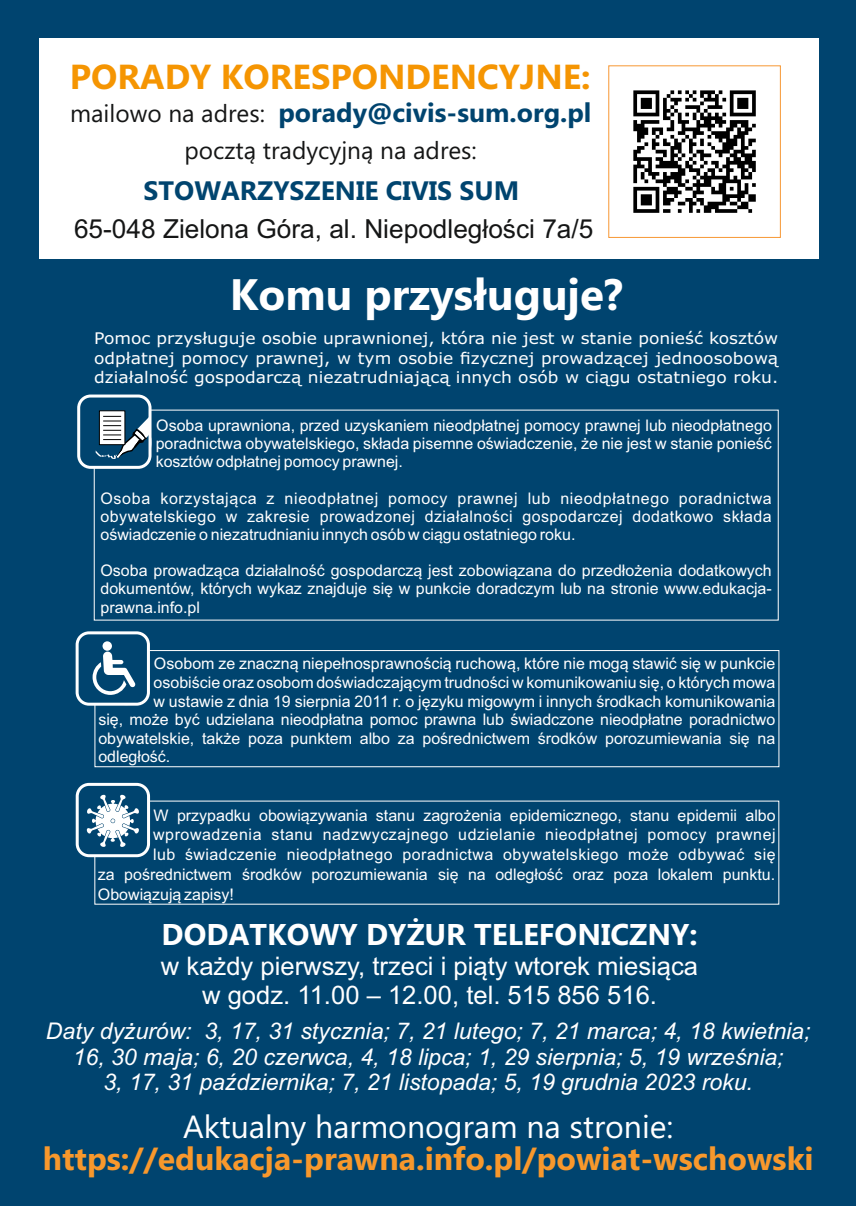
<style>
.page{position:relative;width:856px;height:1206px;background:#fff}
.page>*{position:absolute;margin:0;border:0;box-sizing:border-box;transform-origin:0 0}
.t1{font:700 44px "Ebrima";color:#fff}
.t2{font:700 34.8px "Ebrima";color:#f59502}
.t3{font:700 32px "Ebrima";color:#f8982c}
.t4{font:32px "Ebrima";color:#fff}
.t5{font:700 30px "Ebrima";color:#fff}
.t6{font:700 26.6px "Ebrima";color:#00446f}
.t7{font:26.2px "Arial";color:#151616}
.t8{font:25.6px/28.6px "Arial";color:#fff;text-align:center}
.t9{font:24.4px "Ebrima";color:#151616}
.t10{font:italic 23px/25.6px "Arial";color:#fff;text-align:center}
.t11{font:16px/18.2px "Arial";color:#fff;text-align:justify}
.t12{font:16px/19.6px "Verdana";color:#fff;text-align:justify;scale:1.07 1}
.t13{font:16px "Arial";letter-spacing:.035em;color:#fff}
.t14{font:16px "Arial";letter-spacing:.03em;color:#fff}
.s1{font-weight:400;font-size:24.4px;color:#151616}
</style>
<div class="page">
<div style="left:0;top:0;width:856px;height:1205px;background:#00446f"></div>
<div style="left:77px;top:395px;width:75px;height:74px;background:#00446f;border:3px solid #fff;border-radius:12px"></div>
<svg style="left:96px;top:410px;width:55px;height:49px"></svg>
<div style="left:94px;top:650px;width:685px;height:117px;border:1px solid #fff"></div>
<div style="left:76px;top:631px;width:74px;height:75px;background:#00446f;border:3px solid #fff;border-radius:12px"></div>
<div style="left:103px;top:641px;width:9px;height:10px;background:#fff;border-radius:50%"></div>
<svg style="left:93px;top:651px;width:43px;height:44px"></svg>
<div style="left:76px;top:783px;width:74px;height:74px;background:#00446f;border:3px solid #fff;border-radius:12px"></div>
<svg style="left:86px;top:794px;width:53px;height:53px"></svg>
<div style="left:39px;top:38px;width:780px;height:220px;background:#fff"></div>
<div style="left:609px;top:66px;width:172px;height:172px;border:1px solid #f79733"></div>
<svg style="left:633px;top:90px;width:123px;height:123px"></svg>
<h2 class="t2" style="left:70px;top:63px;width:522px">PORADY KORESPONDENCYJNE:</h2>
<h3 class="t6" style="left:70px;top:102px;width:523px"><span class="s1">mailowo na adres:</span> porady@civis-sum.org.pl</h3>
<h3 class="t9" style="left:184px;top:141px;width:294px">pocztą tradycyjną na adres:</h3>
<h3 class="t6" style="left:144px;top:181px;width:377px">STOWARZYSZENIE CIVIS SUM</h3>
<h3 class="t7" style="left:74px;top:219px;width:521px">65-048 Zielona Góra, al. Niepodległości 7a/5</h3>
<h1 class="t1" style="left:230px;top:278px;width:395px">Komu przysługuje?</h1>
<p class="t12" style="left:94px;top:330px;width:641px">Pomoc przysługuje osobie uprawnionej, która nie jest w stanie ponieść kosztów odpłatnej pomocy prawnej, w tym osobie fizycznej prowadzącej jednoosobową działalność gospodarczą niezatrudniającą innych osób w ciągu ostatniego roku.</p>
<p class="t11" style="left:156px;top:418px;width:618px">Osoba uprawniona, przed uzyskaniem nieodpłatnej pomocy prawnej lub nieodpłatnego poradnictwa obywatelskiego, składa pisemne oświadczenie, że nie jest w stanie ponieść kosztów odpłatnej pomocy prawnej.</p>
<p class="t11" style="left:100px;top:490px;width:673px">Osoba korzystająca z nieodpłatnej pomocy prawnej lub nieodpłatnego poradnictwa obywatelskiego w zakresie prowadzonej działalności gospodarczej dodatkowo składa oświadczenie o niezatrudnianiu innych osób w ciągu ostatniego roku.</p>
<p class="t11" style="left:100px;top:563px;width:673px">Osoba prowadząca działalność gospodarczą jest zobowiązana do przedłożenia dodatkowych dokumentów, których wykaz znajduje się w punkcie doradczym lub na stronie www.edukacja&shy;prawna.info.pl</p>
<p class="t11" style="left:154px;top:656px;width:623px">Osobom ze znaczną niepełnosprawnością ruchową, które nie mogą stawić się w punkcie</p>
<p class="t11" style="left:154px;top:675px;width:623px">osobiście oraz osobom doświadczającym trudności w komunikowaniu się, o których mowa</p>
<p class="t11" style="left:154px;top:693px;width:623px">w ustawie z dnia 19 sierpnia 2011 r. o języku migowym i innych środkach komunikowania</p>
<p class="t11" style="left:98px;top:712px;width:679px">się, może być udzielana nieodpłatna pomoc prawna lub świadczone nieodpłatne poradnictwo</p>
<p class="t11" style="left:98px;top:731px;width:679px">obywatelskie, także poza punktem albo za pośrednictwem środków porozumiewania się na</p>
<p class="t11" style="left:98px;top:749px;width:74px">odległość.</p>
<p class="t11" style="left:153px;top:807px;width:624px">W przypadku obowiązywania stanu zagrożenia epidemicznego, stanu epidemii albo</p>
<p class="t13" style="left:153px;top:829px;width:624px">wprowadzenia stanu nadzwyczajnego udzielanie nieodpłatnej pomocy prawnej</p>
<p class="t14" style="left:153px;top:848px;width:624px">lub świadczenie nieodpłatnego poradnictwa obywatelskiego może odbywać się</p>
<p class="t11" style="left:98px;top:867px;width:679px">za pośrednictwem środków porozumiewania się na odległość oraz poza lokalem punktu.</p>
<p class="t11" style="left:98px;top:886px;width:138px">Obowiązują zapisy!</p>
<h3 class="t5" style="left:162px;top:923px;width:537px">DODATKOWY DYŻUR TELEFONICZNY:</h3>
<h3 class="t8" style="left:161px;top:954px;width:539px">w każdy pierwszy, trzeci i piąty wtorek miesiąca w godz. 11.00 – 12.00, tel. 515 856 516.</h3>
<h3 class="t10" style="left:46px;top:1020px;width:766px">Daty dyżurów: 3, 17, 31 stycznia; 7, 21 lutego; 7, 21 marca; 4, 18 kwietnia;<br>16, 30 maja; 6, 20 czerwca, 4, 18 lipca; 1, 29 sierpnia; 5, 19 września;<br>3, 17, 31 października; 7, 21 listopada; 5, 19 grudnia 2023 roku.</h3>
<h3 class="t4" style="left:183px;top:1114px;width:492px">Aktualny harmonogram na stronie:</h3>
<h3 class="t3" style="left:43px;top:1146px;width:772px">https://edukacja-prawna.info.pl/powiat-wschowski</h3>
</div>
